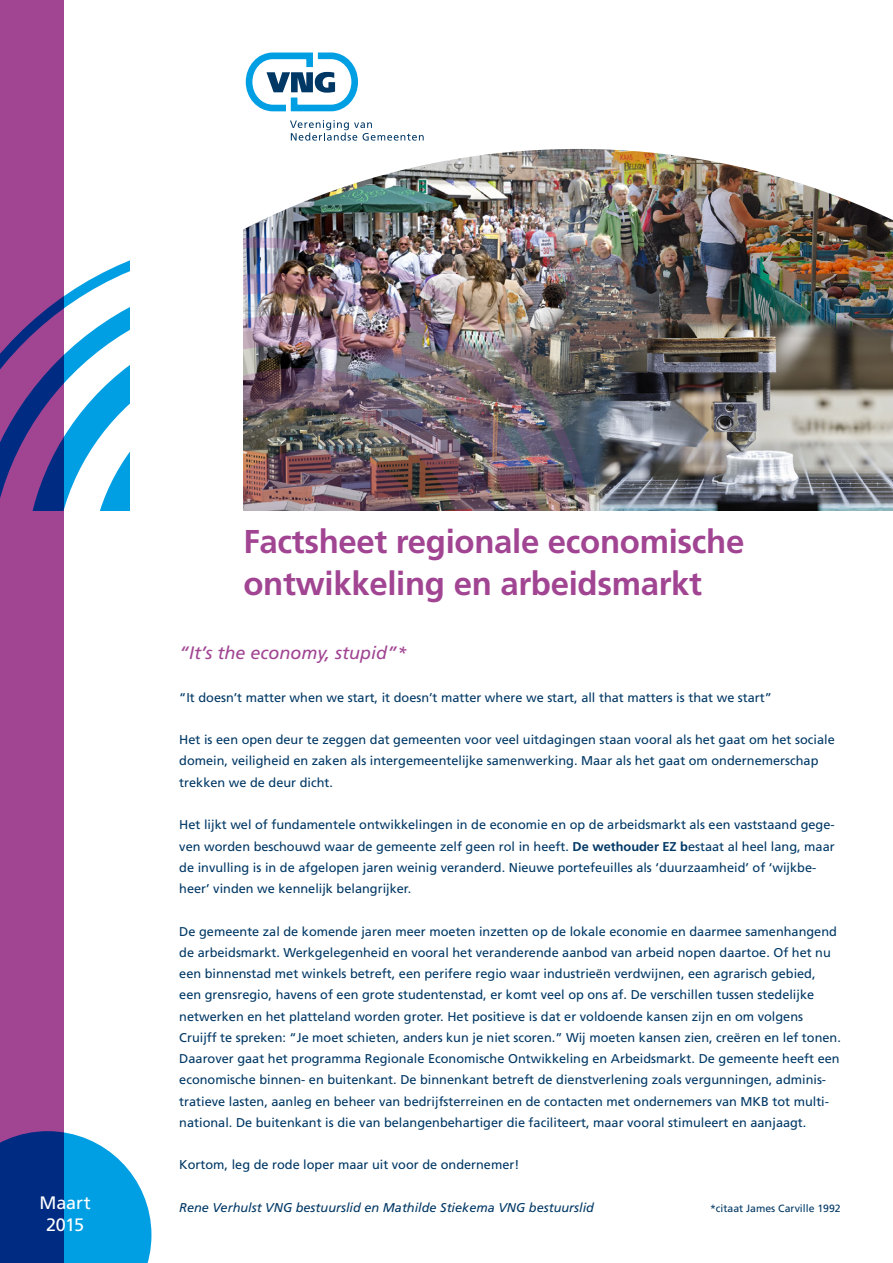
<style>
.page{position:relative;width:893px;height:1263px;background:#fff}
.page>*{position:absolute;margin:0;border:0;box-sizing:border-box;transform-origin:0 0}
._001_Hoofdstukkop{font:700 33px/42.5px "Frutiger LT Std";letter-spacing:-.01em;color:#a14593}
._003_Tussenkop_1___1{font:italic 18px "Frutiger LT Std";color:#a14593}
.versie_nummer{font:18px "Frutiger LT Std";letter-spacing:-.01em;color:#fff}
._004_Broodtekst___8{font:12.75px/21.3px "Frutiger LT Std";color:#003865}
._004_Broodtekst___8-2{font:italic 12.75px "Frutiger LT Std";color:#003865}
._004_Broodtekst___8-3{font:10.5px "Frutiger LT Std";color:#003865}
.s1{font-weight:700}
</style>
<div class="page">
<div style="left:0;top:0;width:64px;height:1263px;background:#a14593"></div>
<svg style="left:0;top:260px;width:130px;height:250px"></svg>
<svg style="left:0;top:1131px;width:151px;height:132px;background:#1f79bd"></svg>
<img style="left:597px;top:353px;width:296px;height:157px">
<img style="left:243px;top:353px;width:354px;height:157px">
<img style="left:243px;top:148px;width:650px;height:205px">
<svg style="left:245px;top:52px;width:179px;height:89px"></svg>
<p class="versie_nummer" style="left:40px;top:1192px;width:53px">Maart</p>
<p class="versie_nummer" style="left:46px;top:1214px;width:40px">2015</p>
<p class="_001_Hoofdstukkop" style="left:243px;top:520px;width:503px">Factsheet regionale economische ontwikkeling en arbeidsmarkt</p>
<p class="_003_Tussenkop_1___1" style="left:179px;top:642px;width:229px">“It’s the economy, stupid”*</p>
<p class="_004_Broodtekst___8" style="left:179px;top:687px;width:594px">“It doesn’t matter when we start, it doesn’t matter where we start, all that matters is that we start”</p>
<p class="_004_Broodtekst___8" style="left:179px;top:729px;width:657px">Het is een open deur te zeggen dat gemeenten voor veel uitdagingen staan vooral als het gaat om het sociale domein, veiligheid en zaken als intergemeentelijke samenwerking. Maar als het gaat om ondernemerschap trekken we de deur dicht.</p>
<p class="_004_Broodtekst___8" style="left:179px;top:814px;width:657px">Het lijkt wel of fundamentele ontwikkelingen in de economie en op de arbeidsmarkt als een vaststaand gege&shy;ven worden beschouwd waar de gemeente zelf geen rol in heeft. <span class="s1">De wethouder EZ b</span>estaat al heel lang, maar de invulling is in de afgelopen jaren weinig veranderd. Nieuwe portefeuilles als ‘duurzaamheid’ of ‘wijkbe&shy;heer’ vinden we kennelijk belangrijker.</p>
<p class="_004_Broodtekst___8" style="left:179px;top:920px;width:663px">De gemeente zal de komende jaren meer moeten inzetten op de lokale economie en daarmee samenhangend de arbeidsmarkt. Werkgelegenheid en vooral het veranderende aanbod van arbeid nopen daartoe. Of het nu een binnenstad met winkels betreft, een perifere regio waar industrieën verdwijnen, een agrarisch gebied,<br>een grensregio, havens of een grote studentenstad, er komt veel op ons af. De verschillen tussen stedelijke netwerken en het platteland worden groter. Het positieve is dat er voldoende kansen zijn en om volgens Cruijff te spreken: “Je moet schieten, anders kun je niet scoren.” Wij moeten kansen zien, creëren en lef tonen.<br>Daarover gaat het programma Regionale Economische Ontwikkeling en Arbeidsmarkt. De gemeente heeft een economische binnen- en buitenkant. De binnenkant betreft de dienstverlening zoals vergunningen, adminis&shy;tratieve lasten, aanleg en beheer van bedrijfsterreinen en de contacten met ondernemers van MKB tot multi&shy;national. De buitenkant is die van belangenbehartiger die faciliteert, maar vooral stimuleert en aanjaagt.</p>
<p class="_004_Broodtekst___8" style="left:179px;top:1154px;width:342px">Kortom, leg de rode loper maar uit voor de ondernemer!</p>
<p class="_004_Broodtekst___8-2" style="left:179px;top:1200px;width:416px">Rene Verhulst VNG bestuurslid en Mathilde Stiekema VNG bestuurslid</p>
<p class="_004_Broodtekst___8-3" style="left:710px;top:1202px;width:132px">*citaat James Carville 1992</p>
</div>
